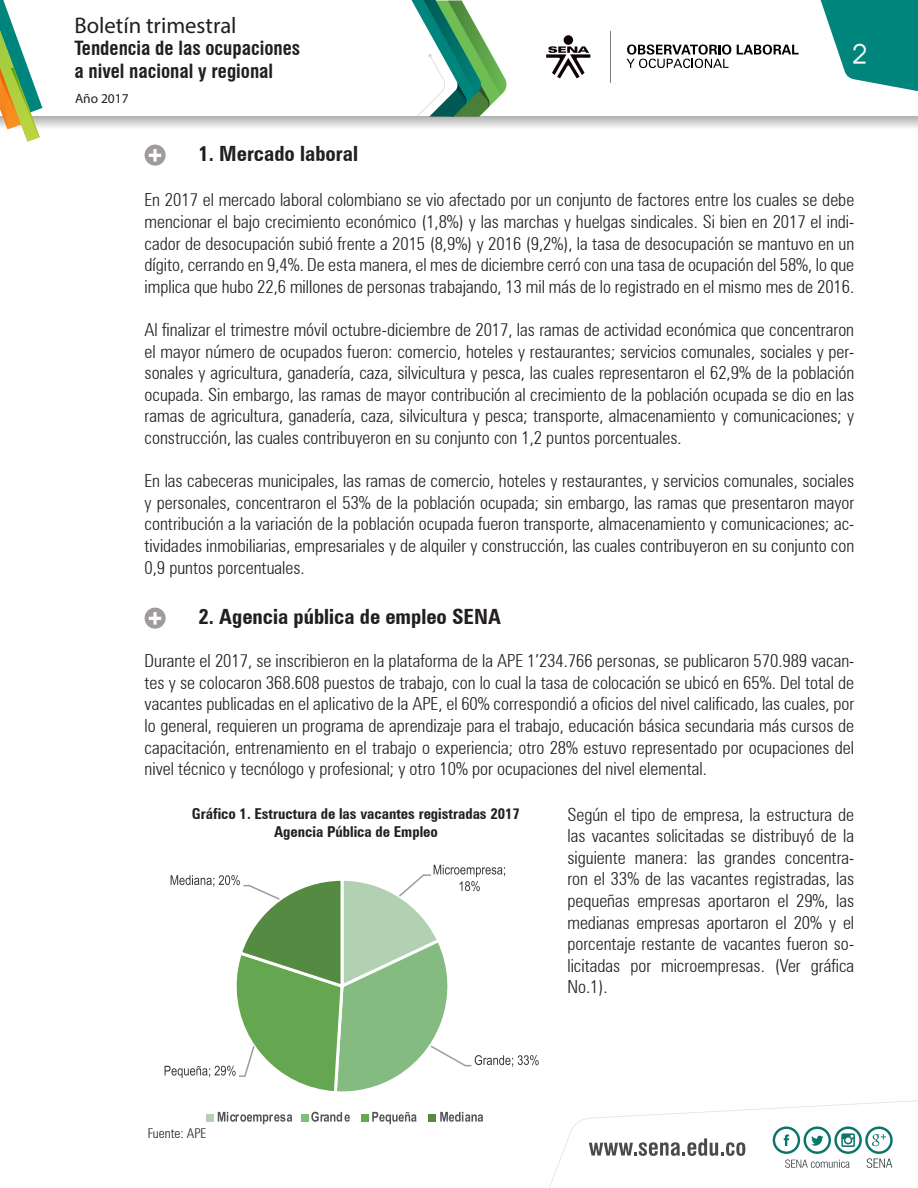
<style>
.page{position:relative;width:918px;height:1188px;background:#fff}
.page>*{position:absolute;margin:0;border:0;box-sizing:border-box;transform-origin:0 0}
.t1{font:25.5px "Abeatby Kai";color:#fff}
.t2{font:22.65px "Myriad Pro";color:#231f20}
.t3{font:700 condensed 21px "Zurich BT";color:#231f20}
.t4{font:700 condensed 19.05px/22.6px "Swiss 721 BT";color:#231f20}
.t5{font:300 condensed 18px/21.6px "Zurich BT";color:#231f20;text-align:justify}
.t6{font:700 condensed 15px/18px "Zurich BT";color:#231f20;text-align:center}
.t7{font:300 condensed 13.5px "Zurich BT";color:#231f20}
.t8{font:13.5px "Myriad Pro";color:#231f20}
</style>
<div class="page">
<div style="left:564px;top:35px;width:9px;height:10px;background:#0f0204;border-radius:50%"></div>
<svg style="left:546px;top:46px;width:44px;height:32px"></svg>
<hr style="left:610px;top:31px;width:1px;height:52px;background:#7b7e7f">
<svg style="left:737px;top:45px;width:62px;height:10px"></svg>
<svg style="left:627px;top:44px;width:104px;height:24px"></svg>
<svg style="left:411px;top:0;width:96px;height:116px"></svg>
<svg style="left:43px;top:117px;width:875px;height:11px;background:#d5d5d5"></svg>
<svg style="left:0;top:0;width:43px;height:142px"></svg>
<svg style="left:820px;top:0;width:98px;height:92px"></svg>
<div style="left:145px;top:145px;width:21px;height:21px;background:#9f9a9d;border-radius:50%"></div>
<svg style="left:149px;top:149px;width:12px;height:13px"></svg>
<svg style="left:165px;top:865px;width:753px;height:323px"></svg>
<div style="left:145px;top:608px;width:21px;height:21px;background:#9f9a9d;border-radius:50%"></div>
<svg style="left:149px;top:612px;width:12px;height:13px"></svg>
<p class="t2" style="left:74px;top:11px;width:164px">Boletín trimestral</p>
<p class="t4" style="left:74px;top:37px;width:227px">Tendencia de las ocupaciones a nivel nacional y regional</p>
<h1 class="t1" style="left:854px;top:44px;width:16px">2</h1>
<p class="t8" style="left:75px;top:91px;width:55px">Año 2017</p>
<p class="t3" style="left:199px;top:140px;width:161px">1. Mercado laboral</p>
<p class="t5" style="left:145px;top:189px;width:711px">En 2017 el mercado laboral colombiano se vio afectado por un conjunto de factores entre los cuales se debe mencionar el bajo crecimiento económico (1,8%) y las marchas y huelgas sindicales. Si bien en 2017 el indi&shy;cador de desocupación subió frente a 2015 (8,9%) y 2016 (9,2%), la tasa de desocupación se mantuvo en un dígito, cerrando en 9,4%. De esta manera, el mes de diciembre cerró con una tasa de ocupación del 58%, lo que implica que hubo 22,6 millones de personas trabajando, 13 mil más de lo registrado en el mismo mes de 2016.</p>
<p class="t5" style="left:145px;top:319px;width:711px">Al finalizar el trimestre móvil octubre-diciembre de 2017, las ramas de actividad económica que concentraron el mayor número de ocupados fueron: comercio, hoteles y restaurantes; servicios comunales, sociales y per&shy;sonales y agricultura, ganadería, caza, silvicultura y pesca, las cuales representaron el 62,9% de la población ocupada. Sin embargo, las ramas de mayor contribución al crecimiento de la población ocupada se dio en las ramas de agricultura, ganadería, caza, silvicultura y pesca; transporte, almacenamiento y comunicaciones; y construcción, las cuales contribuyeron en su conjunto con 1,2 puntos porcentuales.</p>
<p class="t5" style="left:145px;top:470px;width:711px">En las cabeceras municipales, las ramas de comercio, hoteles y restaurantes, y servicios comunales, sociales y personales, concentraron el 53% de la población ocupada; sin embargo, las ramas que presentaron mayor contribución a la variación de la población ocupada fueron transporte, almacenamiento y comunicaciones; ac&shy;tividades inmobiliarias, empresariales y de alquiler y construcción, las cuales contribuyeron en su conjunto con 0,9 puntos porcentuales.</p>
<p class="t3" style="left:199px;top:604px;width:304px">2. Agencia pública de empleo SENA</p>
<p class="t5" style="left:145px;top:650px;width:711px">Durante el 2017, se inscribieron en la plataforma de la APE 1’234.766 personas, se publicaron 570.989 vacan&shy;tes y se colocaron 368.608 puestos de trabajo, con lo cual la tasa de colocación se ubicó en 65%. Del total de vacantes publicadas en el aplicativo de la APE, el 60% correspondió a oficios del nivel calificado, las cuales, por lo general, requieren un programa de aprendizaje para el trabajo, educación básica secundaria más cursos de capacitación, entrenamiento en el trabajo o experiencia; otro 28% estuvo representado por ocupaciones del nivel técnico y tecnólogo y profesional; y otro 10% por ocupaciones del nivel elemental.</p>
<p class="t5" style="left:567px;top:803px;width:288px">Según el tipo de empresa, la estructura de las vacantes solicitadas se distribuyó de la siguiente manera: las grandes concentra&shy;ron el 33% de las vacantes registradas, las pequeñas empresas aportaron el 29%, las medianas empresas aportaron el 20% y el porcentaje restante de vacantes fueron so&shy;licitadas por microempresas. (Ver gráfica No.1).</p>
<p class="t6" style="left:192px;top:805px;width:329px">Gráfico 1. Estructura de las vacantes registradas 2017<br>Agencia Pública de Empleo</p>
<p class="t7" style="left:148px;top:1125px;width:60px">Fuente: APE</p>
</div>
